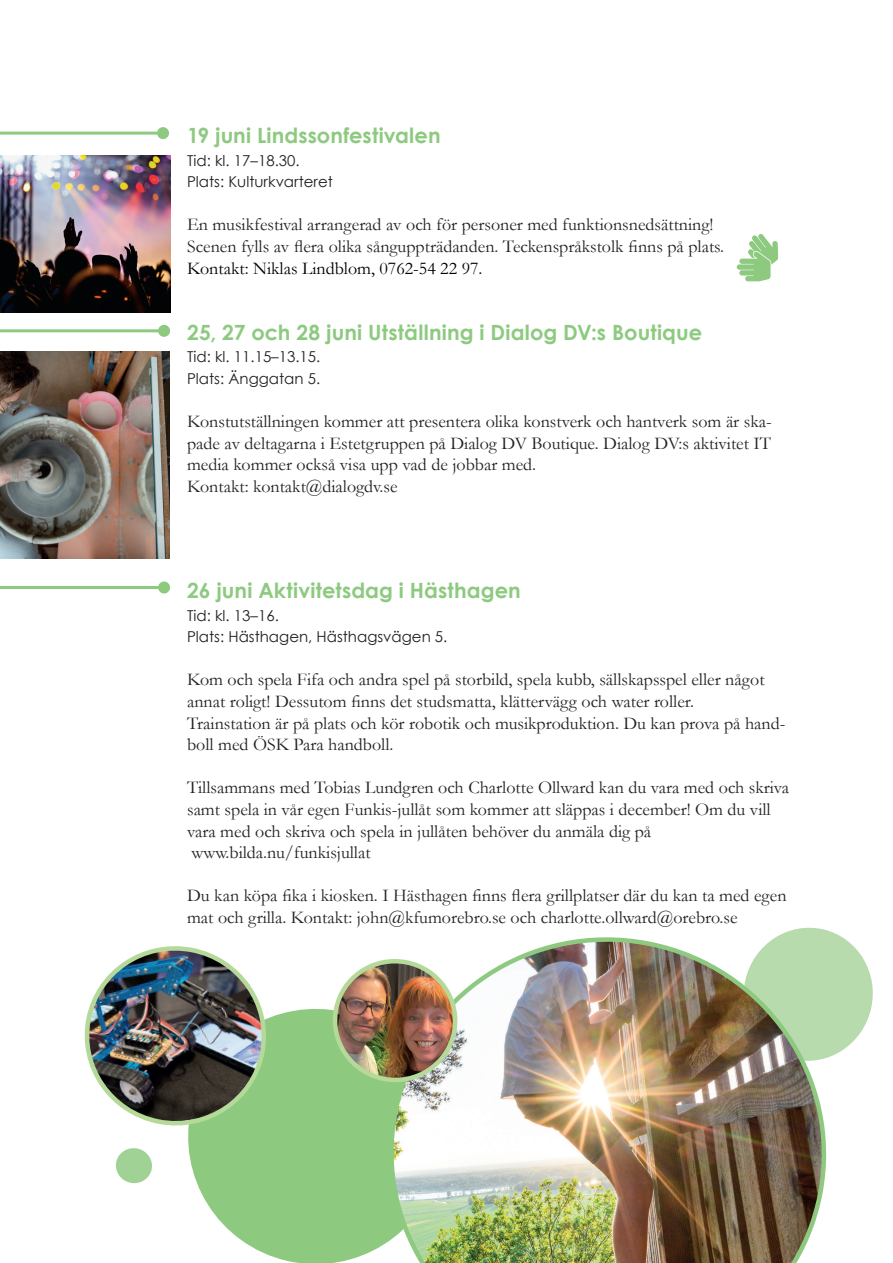
<style>
.page{position:relative;width:893px;height:1263px;background:#fff}
.page>*{position:absolute;margin:0;border:0;box-sizing:border-box;transform-origin:0 0}
.t1{font:700 21px "Century Gothic";letter-spacing:.005em;color:#8dca80}
.t2{font:18px/21.6px "Garamond";color:#231f20}
.t3{font:18px "Garamond";color:#000001}
.t4{font:15px/21.6px "Century Gothic";color:#231f20}
</style>
<div class="page">
<hr style="left:0;top:586px;width:164px;height:3px;background:#8dca80">
<div style="left:158px;top:581px;width:12px;height:12px;background:#8dca80;border-radius:50%"></div>
<hr style="left:0;top:329px;width:164px;height:3px;background:#8dca80">
<div style="left:158px;top:325px;width:12px;height:12px;background:#8dca80;border-radius:50%"></div>
<img style="left:0;top:155px;width:170px;height:158px">
<img style="left:0;top:351px;width:169px;height:208px">
<hr style="left:0;top:132px;width:163px;height:3px;background:#8dca80">
<div style="left:157px;top:127px;width:12px;height:12px;background:#8dca80;border-radius:50%"></div>
<svg style="left:188px;top:1008px;width:185px;height:255px;background:#99cf8e"></svg>
<svg style="left:116px;top:1148px;width:36px;height:36px"></svg>
<svg style="left:842px;top:937px;width:31px;height:114px"></svg>
<img style="left:373px;top:927px;width:469px;height:336px">
<svg style="left:737px;top:234px;width:41px;height:47px"></svg>
<img style="left:84px;top:946px;width:187px;height:185px">
<img style="left:330px;top:956px;width:130px;height:129px">
<p class="t1" style="left:187px;top:120px;width:255px">19 juni Lindssonfestivalen</p>
<p class="t4" style="left:187px;top:149px;width:147px">Tid: kl. 17–18.30.<br>Plats: Kulturkvarteret</p>
<p class="t2" style="left:187px;top:213px;width:538px">En musikfestival arrangerad av och för personer med funktionsnedsättning!<br>Scenen fylls av flera olika sånguppträdanden. Teckenspråkstolk finns på plats.</p>
<p class="t3" style="left:187px;top:256px;width:297px">Kontakt: Niklas Lindblom, 0762-54 22 97.</p>
<p class="t1" style="left:187px;top:317px;width:516px">25, 27 och 28 juni Utställning i Dialog DV:s Boutique</p>
<p class="t4" style="left:187px;top:346px;width:135px">Tid: kl. 11.15–13.15.<br>Plats: Änggatan 5.</p>
<p class="t2" style="left:187px;top:410px;width:586px">Konstutställningen kommer att presentera olika konstverk och hantverk som är ska&shy;pade av deltagarna i Estetgruppen på Dialog DV Boutique. Dialog DV:s aktivitet IT media kommer också visa upp vad de jobbar med.<br>Kontakt: kontakt@dialogdv.se</p>
<p class="t1" style="left:187px;top:575px;width:335px">26 juni Aktivitetsdag i Hästhagen</p>
<p class="t4" style="left:187px;top:604px;width:262px">Tid: kl. 13–16.<br>Plats: Hästhagen, Hästhagsvägen 5.</p>
<p class="t2" style="left:187px;top:668px;width:600px">Kom och spela Fifa och andra spel på storbild, spela kubb, sällskapsspel eller något annat roligt! Dessutom finns det studsmatta, klättervägg och water roller.<br>Trainstation är på plats och kör robotik och musikproduktion. Du kan prova på hand&shy;boll med ÖSK Para handboll.</p>
<p class="t2" style="left:187px;top:776px;width:604px">Tillsammans med Tobias Lundgren och Charlotte Ollward kan du vara med och skriva samt spela in vår egen Funkis-jullåt som kommer att släppas i december! Om du vill vara med och skriva och spela in jullåten behöver du anmäla dig på www.bilda.nu/funkisjullat</p>
<p class="t2" style="left:187px;top:884px;width:601px">Du kan köpa fika i kiosken. I Hästhagen finns flera grillplatser där du kan ta med egen mat och grilla. Kontakt: john@kfumorebro.se och charlotte.ollward@orebro.se</p>
</div>
